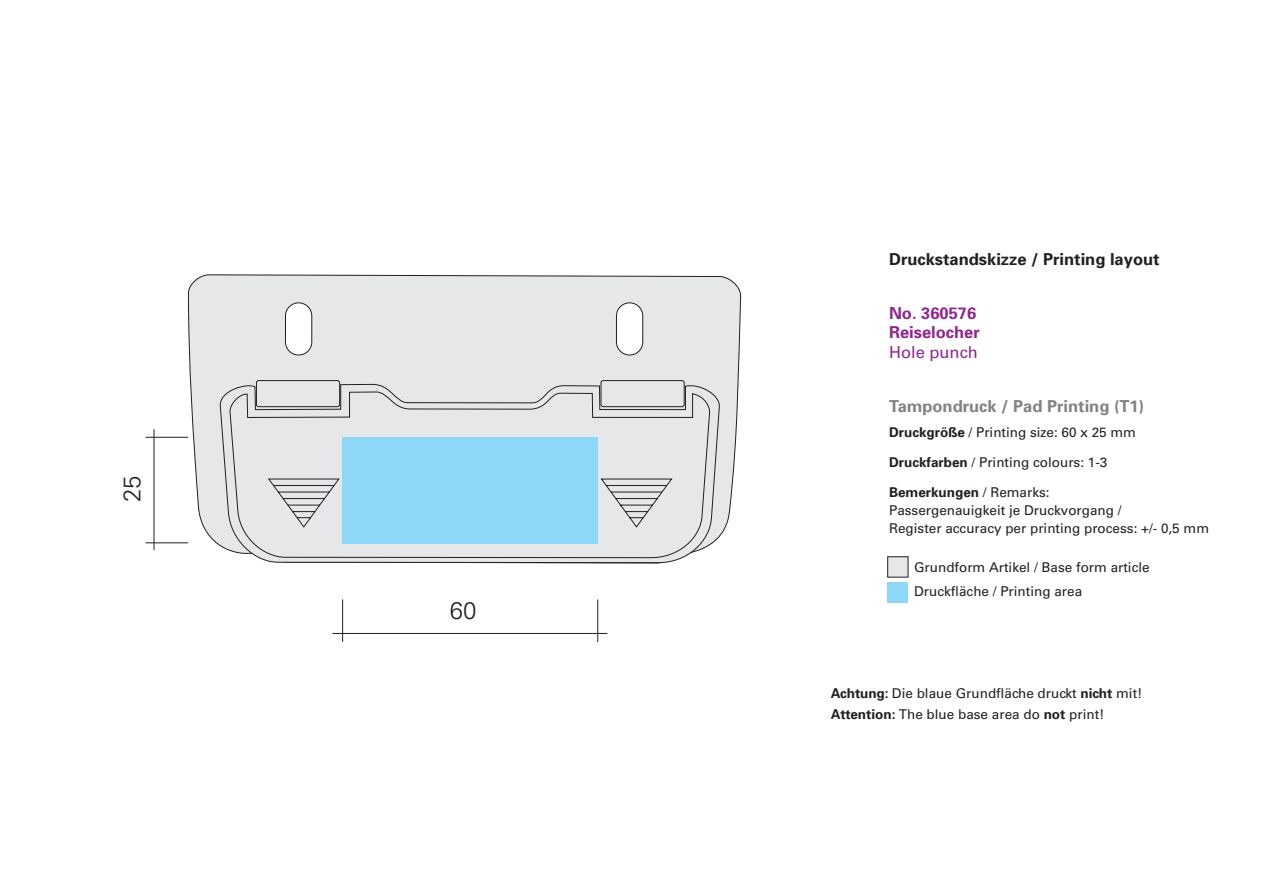
<style>
.page{position:relative;width:1263px;height:893px;background:#fff}
.page>*{position:absolute;margin:0;border:0;box-sizing:border-box;transform-origin:0 0}
.t1{font:300 24px "Univers";color:#231f20}
.t2{font:700 16.5px "Univers";color:#231f20}
.t3{font:700 16.5px "Univers";color:#808285}
.t4{font:700 16.5px/19.8px "Univers";color:#90268f}
.t5{font:16.5px "Univers";color:#90268f}
.t6{font:13.5px/18px "Univers";color:#231f20}
.s1{font-weight:700}
</style>
<div class="page">
<svg style="left:188px;top:275px;width:553px;height:270px"></svg>
<svg style="left:218px;top:383px;width:502px;height:180px"></svg>
<svg style="left:228px;top:380px;width:482px;height:178px"></svg>
<div style="left:616px;top:303px;width:27px;height:52px;background:#fff;border-radius:13px"></div>
<div style="left:616px;top:302px;width:27px;height:53px;border:1px solid #231f20;border-radius:13px"></div>
<div style="left:285px;top:303px;width:27px;height:52px;background:#fff;border-radius:13px"></div>
<div style="left:285px;top:302px;width:27px;height:53px;border:1px solid #231f20;border-radius:13px"></div>
<div style="left:342px;top:437px;width:255px;height:106px;background:#8dd7f7"></div>
<hr style="left:332px;top:633px;width:275px;height:1px;background:#231f20">
<hr style="left:342px;top:599px;width:1px;height:43px;background:#231f20">
<hr style="left:597px;top:599px;width:1px;height:43px;background:#231f20">
<hr style="left:154px;top:429px;width:1px;height:121px;background:#231f20">
<hr style="left:145px;top:437px;width:43px;height:1px;background:#231f20">
<hr style="left:145px;top:542px;width:43px;height:1px;background:#231f20">
<div style="left:888px;top:557px;width:20px;height:20px;background:#e6e7e9"></div>
<div style="left:887px;top:556px;width:21px;height:21px;border:1px solid #231f20"></div>
<div style="left:888px;top:582px;width:20px;height:20px;background:#8dd7f7"></div>
<h1 class="t1" style="left:118px;top:502px;width:28px;rotate:-90deg">25</h1>
<h1 class="t1" style="left:450px;top:596px;width:28px">60</h1>
<p class="t2" style="left:889px;top:249px;width:272px">Druckstandskizze / Printing layout</p>
<p class="t4" style="left:889px;top:302px;width:92px">No. 360576<br>Reiselocher</p>
<p class="t5" style="left:889px;top:342px;width:90px">Hole punch</p>
<p class="t3" style="left:889px;top:396px;width:257px">Tampondruck / Pad Printing (T1)</p>
<p class="t6" style="left:889px;top:423px;width:248px"><span class="s1">Druckgröße</span> / Printing size: 60 x 25 mm</p>
<p class="t6" style="left:889px;top:453px;width:220px"><span class="s1">Druckfarben</span> / Printing colours: 1-3</p>
<p class="t6" style="left:889px;top:483px;width:321px"><span class="s1">Bemerkungen</span> / Remarks:<br>Passergenauigkeit je Druckvorgang /<br>Register accuracy per printing process: +/- 0,5 mm</p>
<p class="t6" style="left:914px;top:555px;width:237px;line-height:24px">Grundform Artikel / Base form article<br>Druckfläche / Printing area</p>
<p class="t6" style="left:831px;top:682px;width:313px;line-height:21.5px"><span class="s1">Achtung:</span> Die blaue Grundfläche druckt <span class="s1">nicht</span> mit!<br><span class="s1">Attention:</span> The blue base area do <span class="s1">not</span> print!</p>
</div>
